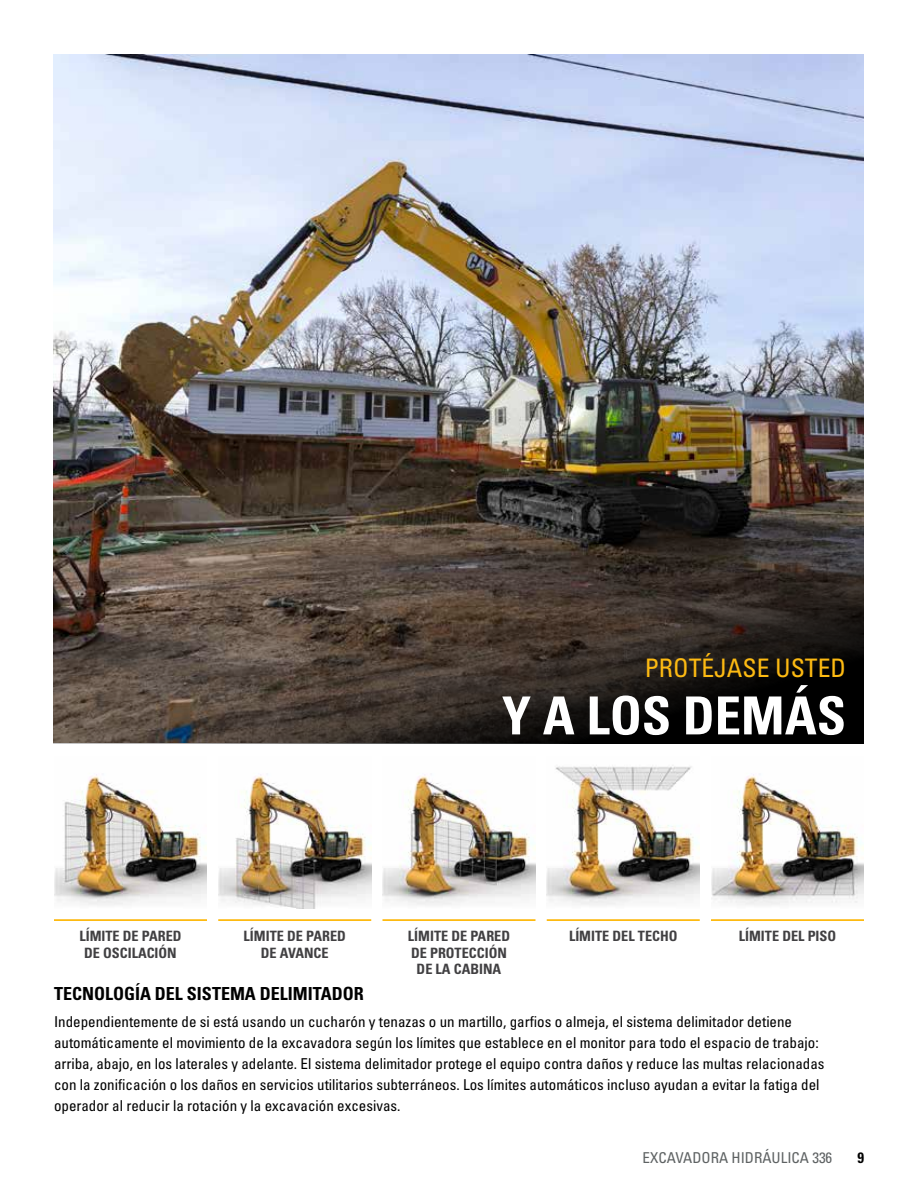
<style>
.page{position:relative;width:918px;height:1188px;background:#fff}
.page>*{position:absolute;margin:0;border:0;box-sizing:border-box;transform-origin:0 0}
.Headline_small_yello{font:52.5px "Univers LTCYR 67 Bold Cond";color:#fff}
.Headline_small_yello-2{font:condensed 25.5px "Univers LTCYR 57";color:#fdba12}
.Headline_small_black{font:18px "Univers LTCYR 67 Bold Cond";color:#000}
.Body_copy{font:condensed 15px/21px "Univers LTCYR 57";color:#000}
.t1{font:condensed 15px "Univers LTCYR 57";color:#5e6263}
.t2{font:15px "Univers LTCYR 67 Bold Cond";color:#000}
.Image_Caption{font:14.25px/16.5px "Univers LTCYR 67 Bold Cond";color:#414042;text-align:center}
</style>
<div class="page">
<img style="left:54px;top:54px;width:810px;height:398px">
<hr style="left:54px;top:919px;width:153px;height:2px;background:#fdba12">
<hr style="left:218px;top:919px;width:153px;height:2px;background:#fdba12">
<hr style="left:382px;top:919px;width:154px;height:2px;background:#fdba12">
<hr style="left:547px;top:919px;width:153px;height:2px;background:#fdba12">
<hr style="left:711px;top:919px;width:153px;height:2px;background:#fdba12">
<img style="left:54px;top:774px;width:153px;height:131px">
<img style="left:218px;top:774px;width:153px;height:135px">
<img style="left:382px;top:774px;width:154px;height:131px">
<img style="left:547px;top:765px;width:153px;height:140px">
<img style="left:711px;top:774px;width:153px;height:131px">
<svg style="left:54px;top:452px;width:810px;height:291px;background:#42382f"></svg>
<p class="Headline_small_yello-2" style="left:645px;top:652px;width:203px">PROTÉJASE USTED</p>
<p class="Headline_small_yello" style="left:502px;top:684px;width:346px">Y A LOS DEMÁS</p>
<p class="Image_Caption" style="left:79px;top:928px;width:104px">LÍMITE DE PARED<br>DE OSCILACIÓN</p>
<p class="Image_Caption" style="left:244px;top:928px;width:104px">LÍMITE DE PARED<br>DE AVANCE</p>
<p class="Image_Caption" style="left:408px;top:928px;width:104px">LÍMITE DE PARED<br>DE PROTECCIÓN<br>DE LA CABINA</p>
<p class="Image_Caption" style="left:569px;top:928px;width:110px">LÍMITE DEL TECHO</p>
<p class="Image_Caption" style="left:739px;top:928px;width:99px">LÍMITE DEL PISO</p>
<p class="Headline_small_black" style="left:54px;top:982px;width:311px">TECNOLOGÍA DEL SISTEMA DELIMITADOR</p>
<p class="Body_copy" style="left:54px;top:1011px;width:772px">Independientemente de si está usando un cucharón y tenazas o un martillo, garfios o almeja, el sistema delimitador detiene automáticamente el movimiento de la excavadora según los límites que establece en el monitor para todo el espacio de trabajo: arriba, abajo, en los laterales y adelante. El sistema delimitador protege el equipo contra daños y reduce las multas relacionadas con la zonificación o los daños en servicios utilitarios subterráneos. Los límites automáticos incluso ayudan a evitar la fatiga del operador al reducir la rotación y la excavación excesivas.</p>
<p class="t1" style="left:643px;top:1148px;width:191px">EXCAVADORA HIDRÁULICA 336</p>
<p class="t2" style="left:857px;top:1148px;width:8px">9</p>
</div>
